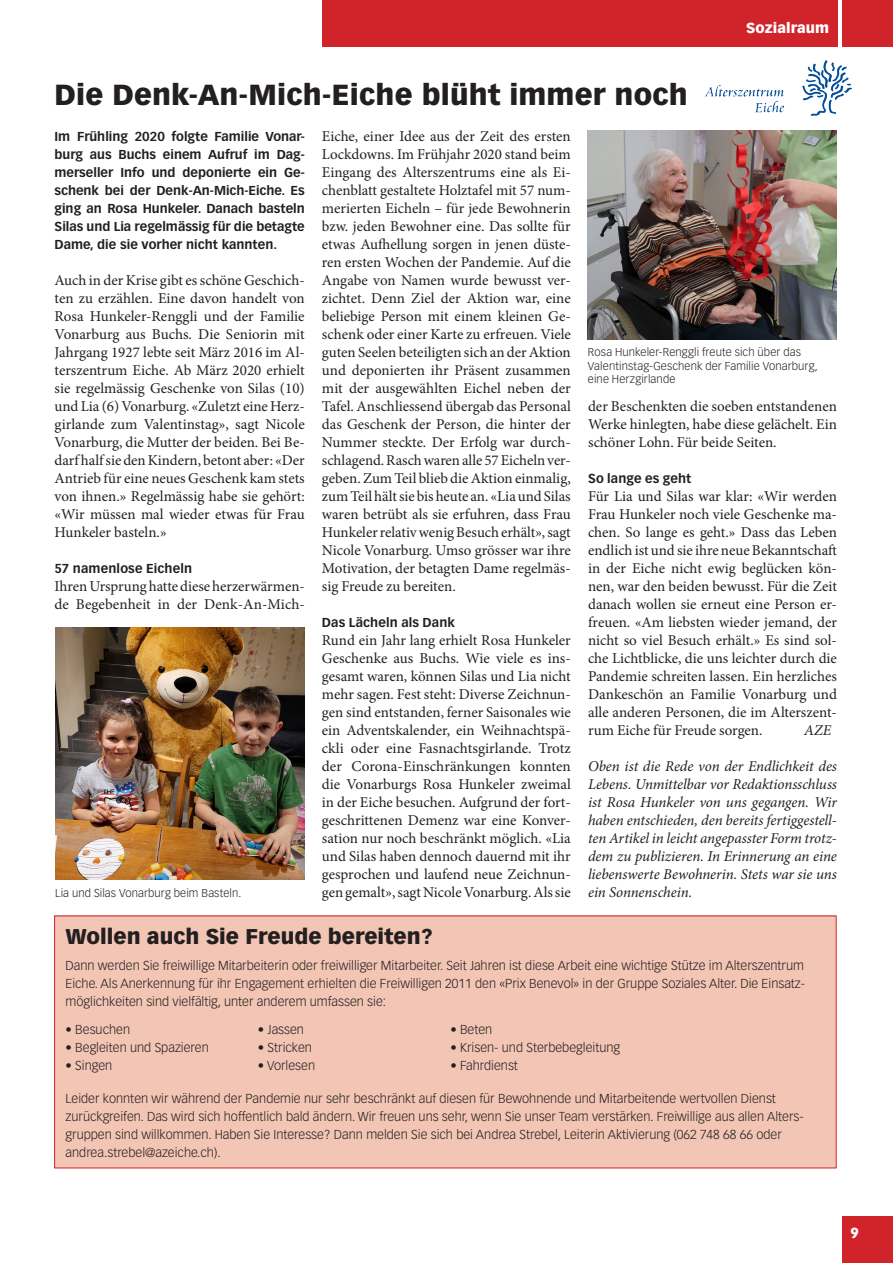
<style>
.page{position:relative;width:893px;height:1263px;background:#fff}
.page>*{position:absolute;margin:0;border:0;box-sizing:border-box;transform-origin:0 0}
.Titel_Klein{font:900 28.5px "Vectora LH";letter-spacing:.005em;color:#231f20}
.Titel_Klein-2{font:900 21px "Vectora LH";color:#231f20}
.Lauftext{font:15px/18px "Minion Pro";color:#231f20;text-align:justify}
.Lauftext-2{font:italic 15px/18px "Minion Pro";letter-spacing:-.005em;color:#231f20;text-align:justify}
.t1{font:900 14.25px "Vectora LH";letter-spacing:.005em;color:#fff}
.Kasten_Lauftext{font:300 12.75px/18px "Vectora LH";color:#231f20;text-align:justify}
.Lead{font:700 12.75px/18px "Vectora LH";color:#231f20;text-align:justify}
.Untertitel{font:700 12.75px "Vectora LH";letter-spacing:.01em;color:#231f20}
.Bildunterschrift{font:300 11.25px/13.5px "Vectora LH";letter-spacing:.01em;color:#231f20}
</style>
<div class="page">
<div style="left:322px;top:0;width:516px;height:47px;background:#d1232a"></div>
<div style="left:842px;top:0;width:51px;height:47px;background:#d1232a"></div>
<div style="left:842px;top:1216px;width:51px;height:47px;background:#d1232a"></div>
<img style="left:704px;top:60px;width:148px;height:55px">
<img style="left:588px;top:131px;width:248px;height:208px">
<img style="left:55px;top:627px;width:250px;height:252px">
<div style="left:55px;top:916px;width:781px;height:252px;background:#f2c5b4"></div>
<p class="t1" style="left:746px;top:19px;width:85px">Sozialraum</p>
<p class="Titel_Klein" style="left:55px;top:77px;width:635px">Die Denk-An-Mich-Eiche blüht immer noch</p>
<p class="Lead" style="left:55px;top:128px;width:252px">Im Frühling 2020 folgte Familie Vonar&shy;burg aus Buchs einem Aufruf im Dag&shy;merseller Info und deponierte ein Ge&shy;schenk bei der Denk-An-Mich-Eiche. Es ging an Rosa Hunkeler. Danach basteln Silas und Lia regelmässig für die betagte Dame, die sie vorher nicht kannten.</p>
<p class="Lauftext" style="left:55px;top:271px;width:252px">Auch in der Krise gibt es schöne Geschich&shy;ten zu erzählen. Eine davon handelt von Rosa Hunkeler-Renggli und der Familie Vonarburg aus Buchs. Die Seniorin mit Jahrgang 1927 lebte seit März 2016 im Al&shy;terszentrum Eiche. Ab März 2020 erhielt sie regelmässig Geschenke von Silas (10) und Lia (6) Vonarburg. «Zuletzt eine Herz&shy;girlande zum Valentinstag», sagt Nicole Vonarburg, die Mutter der beiden. Bei Be&shy;darf half sie den Kindern, betont aber: «Der Antrieb für eine neues Geschenk kam stets von ihnen.» Regelmässig habe sie gehört: «Wir müssen mal wieder etwas für Frau Hunkeler basteln.»</p>
<p class="Untertitel" style="left:55px;top:561px;width:139px">57 namenlose Eicheln</p>
<p class="Lauftext" style="left:55px;top:577px;width:252px">Ihren Ursprung hatte diese herzerwärmen&shy;de Begebenheit in der Denk-An-Mich-</p>
<p class="Lauftext" style="left:322px;top:127px;width:250px">Eiche, einer Idee aus der Zeit des ersten Lockdowns. Im Frühjahr 2020 stand beim Eingang des Alterszentrums eine als Ei&shy;chenblatt gestaltete Holztafel mit 57 num&shy;merierten Eicheln – für jede Bewohnerin bzw. jeden Bewohner eine. Das sollte für etwas Aufhellung sorgen in jenen düste&shy;ren ersten Wochen der Pandemie. Auf die Angabe von Namen wurde bewusst ver&shy;zichtet. Denn Ziel der Aktion war, eine beliebige Person mit einem kleinen Ge&shy;schenk oder einer Karte zu erfreuen. Viele guten Seelen beteiligten sich an der Aktion und deponierten ihr Präsent zusammen mit der ausgewählten Eichel neben der Tafel. Anschliessend übergab das Personal das Geschenk der Person, die hinter der Nummer steckte. Der Erfolg war durch&shy;schlagend. Rasch waren alle 57 Eicheln ver&shy;geben. Zum Teil blieb die Aktion einmalig, zum Teil hält sie bis heute an. «Lia und Silas waren betrübt als sie erfuhren, dass Frau Hunkeler relativ wenig Besuch erhält», sagt Nicole Vonarburg. Umso grösser war ihre Motivation, der betagten Dame regelmäs&shy;sig Freude zu bereiten.</p>
<p class="Untertitel" style="left:322px;top:615px;width:135px">Das Lächeln als Dank</p>
<p class="Lauftext" style="left:322px;top:631px;width:250px">Rund ein Jahr lang erhielt Rosa Hunkeler Geschenke aus Buchs. Wie viele es ins&shy;gesamt waren, können Silas und Lia nicht mehr sagen. Fest steht: Diverse Zeichnun&shy;gen sind entstanden, ferner Saisonales wie ein Adventskalender, ein Weihnachtspä&shy;ckli oder eine Fasnachtsgirlande. Trotz der Corona-Einschränkungen konnten die Vonarburgs Rosa Hunkeler zweimal in der Eiche besuchen. Aufgrund der fort&shy;geschrittenen Demenz war eine Konver&shy;sation nur noch beschränkt möglich. «Lia und Silas haben dennoch dauernd mit ihr gesprochen und laufend neue Zeichnun&shy;gen gemalt», sagt Nicole Vonarburg. Als sie</p>
<p class="Bildunterschrift" style="left:588px;top:346px;width:231px">Rosa Hunkeler-Renggli freute sich über das<br>Valentinstag-Geschenk der Familie Vonarburg, eine Herzgirlande</p>
<p class="Lauftext" style="left:588px;top:397px;width:250px">der Beschenkten die soeben entstandenen Werke hinlegten, habe diese gelächelt. Ein schöner Lohn. Für beide Seiten.</p>
<p class="Untertitel" style="left:588px;top:471px;width:105px">So lange es geht</p>
<p class="Lauftext" style="left:588px;top:487px;width:250px">Für Lia und Silas war klar: «Wir werden Frau Hunkeler noch viele Geschenke ma&shy;chen. So lange es geht.» Dass das Leben endlich ist und sie ihre neue Bekanntschaft in der Eiche nicht ewig beglücken kön&shy;nen, war den beiden bewusst. Für die Zeit danach wollen sie erneut eine Person er&shy;freuen. «Am liebsten wieder jemand, der nicht so viel Besuch erhält.» Es sind sol&shy;che Lichtblicke, die uns leichter durch die Pandemie schreiten lassen. Ein herzliches Dankeschön an Familie Vonarburg und alle anderen Personen, die im Alterszent&shy;rum Eiche für Freude sorgen.</p>
<p class="Lauftext-2" style="left:804px;top:721px;width:29px">AZE</p>
<p class="Lauftext-2" style="left:588px;top:757px;width:250px">Oben ist die Rede von der Endlichkeit des Lebens. Unmittelbar vor Redaktionsschluss ist Rosa Hunkeler von uns gegangen. Wir haben entschieden, den bereits fertiggestell&shy;ten Artikel in leicht angepasster Form trotz&shy;dem zu publizieren. In Erinnerung an eine liebenswerte Bewohnerin. Stets war sie uns ein Sonnenschein.</p>
<p class="Bildunterschrift" style="left:55px;top:887px;width:188px">Lia und Silas Vonarburg beim Basteln.</p>
<p class="Titel_Klein-2" style="left:66px;top:923px;width:368px">Wollen auch Sie Freude bereiten?</p>
<p class="Kasten_Lauftext" style="left:66px;top:957px;width:740px">Dann werden Sie freiwillige Mitarbeiterin oder freiwilliger Mitarbeiter. Seit Jahren ist diese Arbeit eine wichtige Stütze im Alterszentrum Eiche. Als Anerkennung für ihr Engagement erhielten die Freiwilligen 2011 den «Prix Benevol» in der Gruppe Soziales Alter. Die Einsatz&shy;möglichkeiten sind vielfältig, unter anderem umfassen sie:</p>
<p class="Kasten_Lauftext" style="left:66px;top:1020px;width:66px">• Besuchen</p>
<p class="Kasten_Lauftext" style="left:66px;top:1038px;width:145px">• Begleiten und Spazieren</p>
<p class="Kasten_Lauftext" style="left:66px;top:1056px;width:48px">• Singen</p>
<p class="Kasten_Lauftext" style="left:258px;top:1020px;width:48px">• Jassen</p>
<p class="Kasten_Lauftext" style="left:258px;top:1038px;width:56px">• Stricken</p>
<p class="Kasten_Lauftext" style="left:258px;top:1056px;width:59px">• Vorlesen</p>
<p class="Kasten_Lauftext" style="left:450px;top:1020px;width:44px">• Beten</p>
<p class="Kasten_Lauftext" style="left:450px;top:1038px;width:171px">• Krisen- und Sterbebegleitung</p>
<p class="Kasten_Lauftext" style="left:450px;top:1056px;width:69px">• Fahrdienst</p>
<p class="Kasten_Lauftext" style="left:66px;top:1089px;width:740px;text-align:left">Leider konnten wir während der Pandemie nur sehr beschränkt auf diesen für Bewohnende und Mitarbeitende wertvollen Dienst zurückgreifen. Das wird sich hoffentlich bald ändern. Wir freuen uns sehr, wenn Sie unser Team verstärken. Freiwillige aus allen Alters&shy;gruppen sind willkommen. Haben Sie Interesse? Dann melden Sie sich bei Andrea Strebel, Leiterin Aktivierung (062 748 68 66 oder andrea.strebel@azeiche.ch).</p>
<p class="t1" style="left:850px;top:1224px;width:10px">9</p>
</div>
